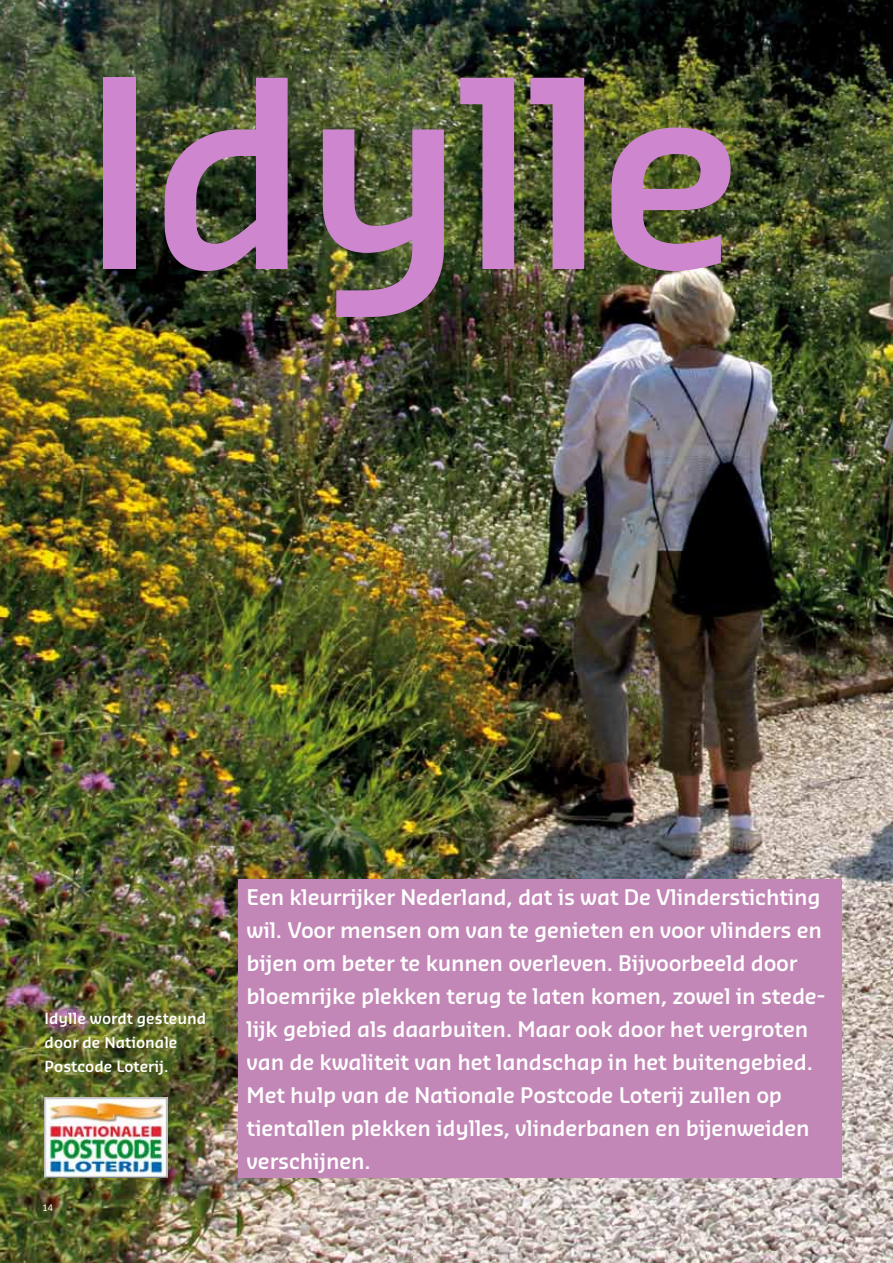
<style>
.page{position:relative;width:893px;height:1263px;background:#fff}
.page>*{position:absolute;margin:0;border:0;box-sizing:border-box;transform-origin:0 0}
.t1{font:600 255px "Sansa Std";letter-spacing:-.03em;color:#ce86cf}
.t2{font:600 21px/33px "Sansa Std";letter-spacing:-.01em;color:#fff}
.t3{font:600 15px/24px "Sansa Std";color:#fff}
.t4{font:10.5px "Calibri";color:#fff}
</style>
<div class="page">
<img style="left:0;top:0;width:893px;height:1263px">
<div style="left:238px;top:880px;width:604px;height:298px;background:#c287b6"></div>
<img style="left:45px;top:1097px;width:123px;height:81px">
<h1 class="t1" style="left:81px;top:6px;width:665px">Idylle</h1>
<p class="t3" style="left:45px;top:1006px;width:163px">Idylle wordt gesteund door de Nationale<br>Postcode Loterij.</p>
<p class="t4" style="left:43px;top:1201px;width:12px">14</p>
<p class="t2" style="left:247px;top:880px;width:580px">Een kleurrijker Nederland, dat is wat De Vlinderstichting wil. Voor mensen om van te genieten en voor vlinders en bijen om beter te kunnen overleven. Bijvoorbeeld door bloemrijke plekken terug te laten komen, zowel in stede&shy;lijk gebied als daarbuiten. Maar ook door het vergroten van de kwaliteit van het landschap in het buitengebied.<br>Met hulp van de Nationale Postcode Loterij zullen op tientallen plekken idylles, vlinderbanen en bijenweiden verschijnen.</p>
</div>
